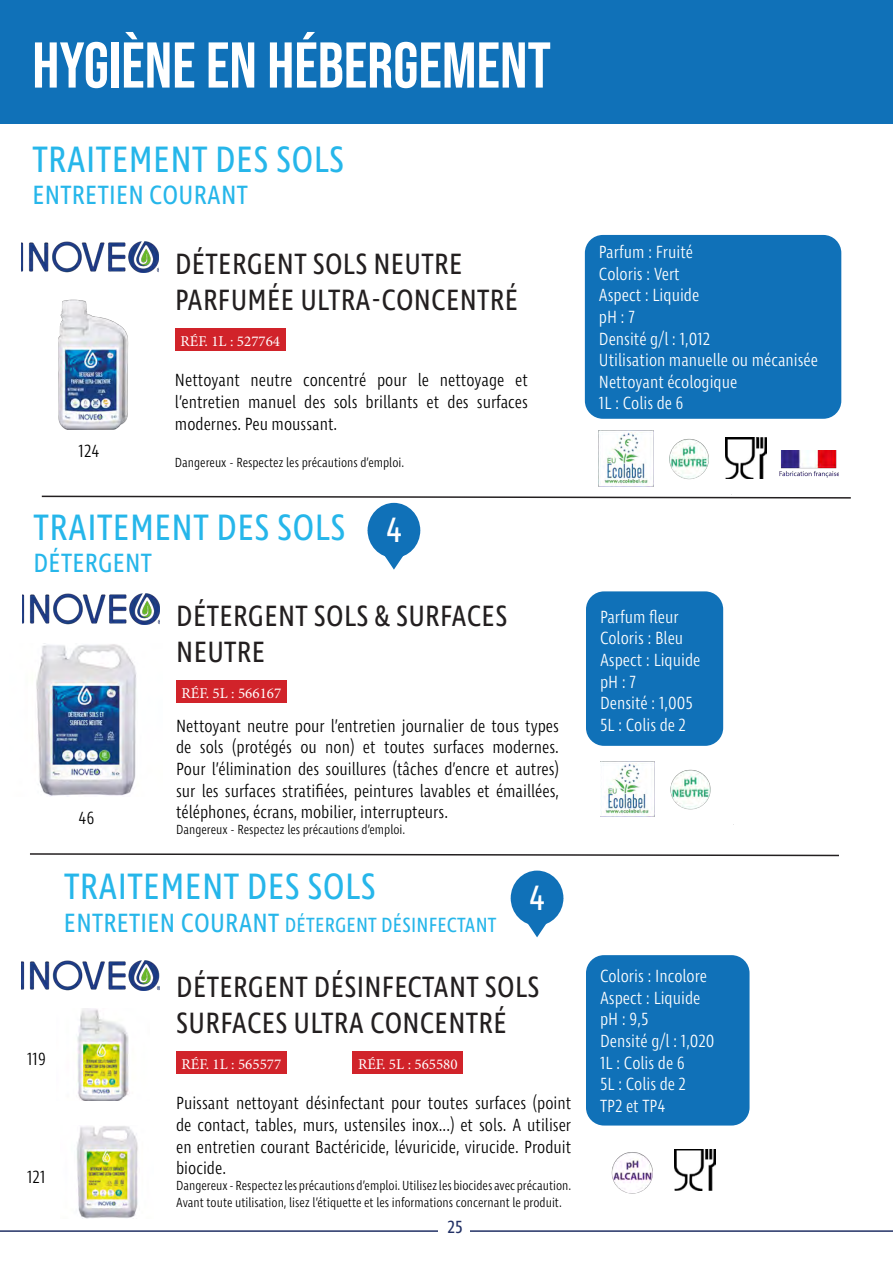
<style>
.page{position:relative;width:893px;height:1263px;background:#fff}
.page>*{position:absolute;margin:0;border:0;box-sizing:border-box;transform-origin:0 0}
.t1{font:64.5px "Bebas Neue";color:#fff}
.t2{font:37.5px "Ingra Cd";letter-spacing:.01em;color:#26b6ea}
.t3{font:36px "Ingra Cd";color:#fff}
.t4{font:30px/36px "Ingra Cd";letter-spacing:.01em;color:#231f20}
.t5{font:27px "Ingra Cd";letter-spacing:.01em;color:#26b6ea}
.t6{font:21px "Ingra Cd";letter-spacing:.01em;color:#26b6ea}
.t7{font:300 18px/21.6px "Ingra Cd";color:#000;text-align:justify}
.t8{font:300 18px/21.6px "Ingra Cd";color:#fff}
.t9{font:18px "Ingra Cd";color:#213065}
.t10{font:15px "Minion Pro";color:#fff}
.t11{font:300 13.5px/16.2px "Ingra Cd";color:#000}
.s1{font-size:27px}
</style>
<div class="page">
<hr style="left:0;top:1230px;width:893px;height:2px;background:#213065">
<div style="left:438px;top:1214px;width:32px;height:32px;background:#fff"></div>
<div style="left:586px;top:955px;width:163px;height:170px;background:#1071b8;border-radius:18px"></div>
<div style="left:176px;top:1051px;width:110px;height:23px;background:#d1232a"></div>
<svg style="left:30px;top:853px;width:809px;height:4px"></svg>
<div style="left:353px;top:1051px;width:110px;height:23px;background:#d1232a"></div>
<img style="left:611px;top:1152px;width:65px;height:42px">
<img style="left:674px;top:1149px;width:42px;height:41px">
<div style="left:585px;top:235px;width:256px;height:184px;background:#1071b8;border-radius:18px"></div>
<div style="left:175px;top:329px;width:110px;height:22px;background:#d1232a"></div>
<img style="left:732px;top:438px;width:35px;height:40px">
<div style="left:0;top:0;width:893px;height:123px;background:#1071b8"></div>
<svg style="left:41px;top:495px;width:810px;height:4px"></svg>
<img style="left:669px;top:437px;width:63px;height:43px">
<img style="left:602px;top:432px;width:51px;height:54px">
<img style="left:21px;top:242px;width:138px;height:31px">
<div style="left:511px;top:870px;width:52px;height:55px;background:#1071b8;border-radius:50%"></div>
<svg style="left:511px;top:902px;width:52px;height:35px"></svg>
<img style="left:780px;top:450px;width:59px;height:28px">
<img style="left:58px;top:300px;width:71px;height:130px">
<img style="left:22px;top:960px;width:137px;height:31px">
<img style="left:77px;top:1009px;width:52px;height:92px">
<img style="left:76px;top:1126px;width:62px;height:92px">
<div style="left:586px;top:591px;width:137px;height:155px;background:#1071b8;border-radius:18px"></div>
<div style="left:176px;top:680px;width:110px;height:22px;background:#d1232a"></div>
<img style="left:670px;top:769px;width:41px;height:41px">
<img style="left:600px;top:761px;width:54px;height:55px">
<img style="left:22px;top:594px;width:138px;height:30px">
<div style="left:368px;top:503px;width:52px;height:55px;background:#1071b8;border-radius:50%"></div>
<svg style="left:368px;top:534px;width:52px;height:36px"></svg>
<img style="left:36px;top:644px;width:101px;height:152px">
<h1 class="t1" style="left:32px;top:29px;width:520px">HYGIÈNE EN HÉBERGEMENT</h1>
<h2 class="t2" style="left:32px;top:136px;width:313px">TRAITEMENT DES SOLS</h2>
<h3 class="t5" style="left:32px;top:178px;width:217px">ENTRETIEN COURANT</h3>
<p class="t7" style="left:79px;top:441px;width:22px">124</p>
<h3 class="t4" style="left:175px;top:247px;width:345px">DÉTERGENT SOLS NEUTRE<br>PARFUMÉE ULTRA-CONCENTRÉ</h3>
<p class="t10" style="left:180px;top:331px;width:101px">RÉF. 1L : 527764</p>
<p class="t7" style="left:175px;top:370px;width:354px">Nettoyant neutre concentré pour le nettoyage et l’entretien manuel des sols brillants et des surfaces modernes. Peu moussant.</p>
<p class="t11" style="left:175px;top:455px;width:231px">Dangereux - Respectez les précautions d’emploi.</p>
<h2 class="t2" style="left:34px;top:504px;width:313px">TRAITEMENT DES SOLS</h2>
<h3 class="t5" style="left:34px;top:546px;width:120px">DÉTERGENT</h3>
<h3 class="t3" style="left:386px;top:508px;width:18px">4</h3>
<p class="t7" style="left:79px;top:808px;width:17px">46</p>
<h3 class="t4" style="left:176px;top:599px;width:333px">DÉTERGENT SOLS &amp; SURFACES<br>NEUTRE</h3>
<p class="t10" style="left:182px;top:683px;width:101px">RÉF. 5L : 566167</p>
<p class="t7" style="left:176px;top:716px;width:384px">Nettoyant neutre pour l’entretien journalier de tous types de sols (protégés ou non) et toutes surfaces modernes.<br>Pour l’élimination des souillures (tâches d’encre et autres) sur les surfaces stratifiées, peintures lavables et émaillées, téléphones, écrans, mobilier, interrupteurs.</p>
<p class="t11" style="left:176px;top:822px;width:231px">Dangereux - Respectez les précautions d’emploi.</p>
<p class="t7" style="left:27px;top:1049px;width:21px">119</p>
<p class="t7" style="left:27px;top:1167px;width:20px">121</p>
<h2 class="t2" style="left:64px;top:863px;width:313px">TRAITEMENT DES SOLS</h2>
<p class="t6" style="left:64px;top:911px;width:434px"><span class="s1">ENTRETIEN COURANT</span> DÉTERGENT DÉSINFECTANT</p>
<h3 class="t3" style="left:529px;top:876px;width:18px">4</h3>
<h3 class="t4" style="left:176px;top:970px;width:365px">DÉTERGENT DÉSINFECTANT SOLS<br>SURFACES ULTRA CONCENTRÉ</h3>
<p class="t10" style="left:182px;top:1054px;width:101px">RÉF. 1L : 565577</p>
<p class="t10" style="left:358px;top:1054px;width:101px">RÉF. 5L : 565580</p>
<p class="t7" style="left:176px;top:1093px;width:397px">Puissant nettoyant désinfectant pour toutes surfaces (point de contact, tables, murs, ustensiles inox...) et sols. A utiliser en entretien courant Bactéricide, lévuricide, virucide. Produit biocide.</p>
<p class="t11" style="left:176px;top:1178px;width:397px">Dangereux - Respectez les précautions d’emploi. Utilisez les biocides avec précaution.<br>Avant toute utilisation, lisez l’étiquette et les informations concernant le produit.</p>
<p class="t9" style="left:448px;top:1215px;width:17px">25</p>
<p class="t8" style="left:599px;top:242px;width:221px">Parfum : Fruité<br>Coloris : Vert<br>Aspect : Liquide<br>pH : 7<br>Densité g/l : 1,012<br>Utilisation manuelle ou mécanisée<br>Nettoyant écologique<br>1L : Colis de 6</p>
<p class="t8" style="left:600px;top:607px;width:102px">Parfum fleur<br>Coloris : Bleu<br>Aspect : Liquide pH : 7<br>Densité : 1,005<br>5L : Colis de 2</p>
<p class="t8" style="left:600px;top:966px;width:116px">Coloris : Incolore<br>Aspect : Liquide pH : 9,5<br>Densité g/l : 1,020<br>1L : Colis de 6<br>5L : Colis de 2<br>TP2 et TP4</p>
</div>
